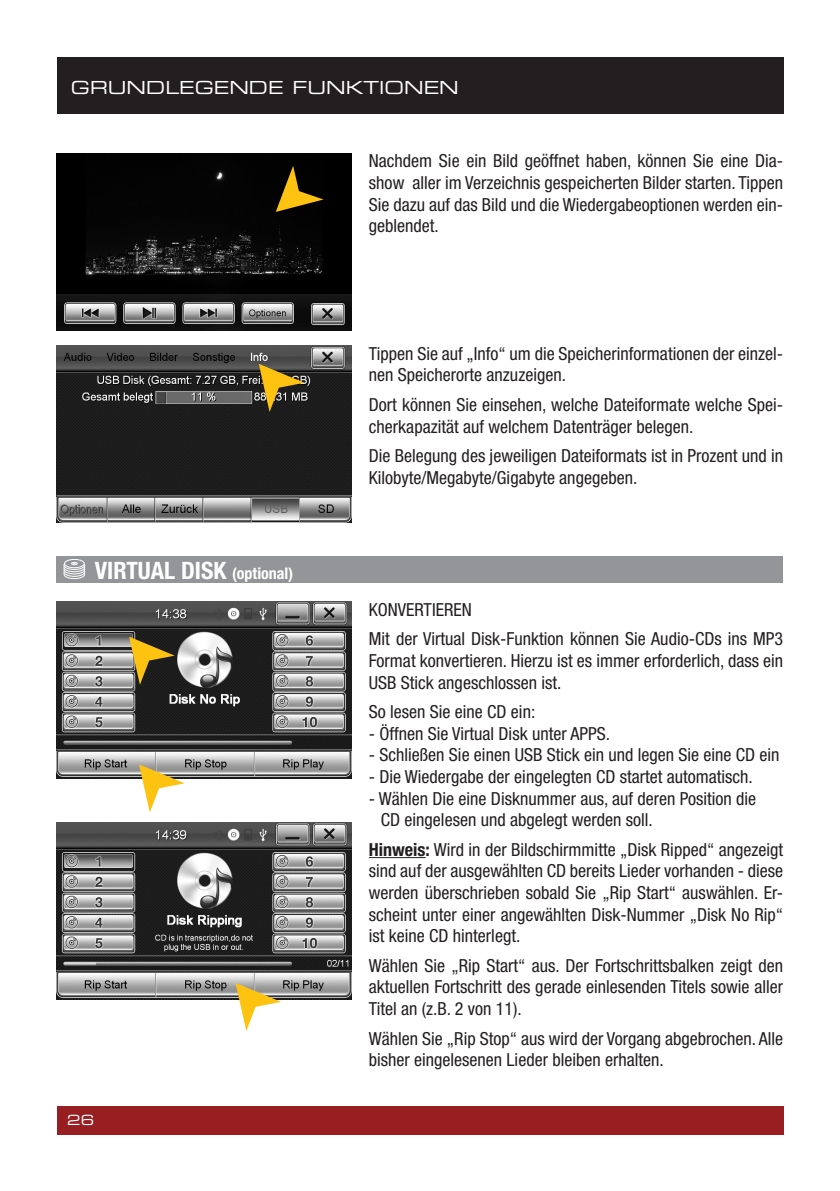
<style>
.page{position:relative;width:840px;height:1191px;background:#fff}
.page>*{position:absolute;margin:0;border:0;box-sizing:border-box;transform-origin:0 0}
.t1{font:700 condensed 24px "Helvetica Neue";color:#fff}
.t2{font:condensed 18px/21.6px "Helvetica Neue";color:#231f20}
.t3{font:18px "Eurostile Extended Two";color:#fff}
.t4{font:14px "Eurostile Extended Two";color:#fff}
.s1{font-size:16px}
.s2{font-weight:700}
</style>
<div class="page">
<div style="left:57px;top:1106px;width:725px;height:28px;background:#981e21"></div>
<div style="left:57px;top:57px;width:725px;height:56px;background:#231f20"></div>
<div style="left:57px;top:556px;width:725px;height:27px;background:#939598"></div>
<hr style="left:369px;top:857px;width:56px;height:1px;background:#231f20">
<img style="left:57px;top:346px;width:294px;height:176px">
<img style="left:57px;top:601px;width:294px;height:177px">
<img style="left:57px;top:822px;width:294px;height:177px">
<svg style="left:259px;top:364px;width:45px;height:48px;background:#7a662c"></svg>
<svg style="left:129px;top:636px;width:45px;height:49px;background:#715e25"></svg>
<svg style="left:139px;top:764px;width:45px;height:48px"></svg>
<svg style="left:235px;top:983px;width:46px;height:48px"></svg>
<img style="left:57px;top:153px;width:294px;height:177px">
<svg style="left:275px;top:166px;width:48px;height:46px;background:#523f06"></svg>
<div style="left:64px;top:559px;width:21px;height:9px;border:1px solid #fff;border-radius:50%"></div>
<svg style="left:63px;top:562px;width:22px;height:17px"></svg>
<p class="t3" style="left:71px;top:75px;width:389px">GRUNDLEGENDE FUNKTIONEN</p>
<p class="t2" style="left:369px;top:150px;width:415px;text-align:justify">Nachdem Sie ein Bild geöffnet haben, können Sie eine Dia&shy;show aller im Verzeichnis gespeicherten Bilder starten. Tippen Sie dazu auf das Bild und die Wiedergabeoptionen werden ein&shy;geblendet.</p>
<h1 class="t1" style="left:95px;top:556px;width:200px">VIRTUAL DISK <span class="s1">(optional)</span></h1>
<p class="t4" style="left:67px;top:1110px;width:28px">26</p>
<p class="t2" style="left:368px;top:342px;width:415px">Tippen Sie auf „Info“ um die Speicherinformationen der einzel&shy;nen Speicherorte anzuzeigen.</p>
<p class="t2" style="left:368px;top:394px;width:415px">Dort können Sie einsehen, welche Dateiformate welche Spei&shy;cherkapazität auf welchem Datenträger belegen.</p>
<p class="t2" style="left:368px;top:445px;width:415px">Die Belegung des jeweiligen Dateiformats ist in Prozent und in<br>Kilobyte/Megabyte/Gigabyte angegeben.</p>
<p class="t2" style="left:369px;top:594px;width:415px;line-height:29.6px">KONVERTIEREN<br>Mit der Virtual Disk-Funktion können Sie Audio-CDs ins MP3</p>
<p class="t2" style="left:369px;top:649px;width:415px">Format konvertieren. Hierzu ist es immer erforderlich, dass ein<br>USB Stick angeschlossen ist.</p>
<p class="t2" style="left:369px;top:701px;width:168px">So lesen Sie eine CD ein:</p>
<p class="t2" style="left:369px;top:722px;width:242px">- Öffnen Sie Virtual Disk unter APPS.</p>
<p class="t2" style="left:369px;top:744px;width:412px">- Schließen Sie einen USB Stick ein und legen Sie eine CD ein</p>
<p class="t2" style="left:369px;top:765px;width:385px">- Die Wiedergabe der eingelegten CD startet automatisch.</p>
<p class="t2" style="left:381px;top:787px;width:376px;text-indent:-12px">- Wählen Die eine Disknummer aus, auf deren Position die<br>CD eingelesen und abgelegt werden soll.</p>
<p class="t2" style="left:369px;top:838px;width:415px;text-align:justify"><span class="s2">Hinweis:</span> Wird in der Bildschirmmitte „Disk Ripped“ angezeigt sind auf der ausgewählten CD bereits Lieder vorhanden - diese werden überschrieben sobald Sie „Rip Start“ auswählen. Er&shy;scheint unter einer angewählten Disk-Nummer „Disk No Rip“ ist keine CD hinterlegt.</p>
<p class="t2" style="left:369px;top:954px;width:415px;text-align:justify">Wählen Sie „Rip Start“ aus. Der Fortschrittsbalken zeigt den aktuellen Fortschritt des gerade einlesenden Titels sowie aller Titel an (z.B. 2 von 11).</p>
<p class="t2" style="left:369px;top:1027px;width:415px">Wählen Sie „Rip Stop“ aus wird der Vorgang abgebrochen. Alle bisher eingelesenen Lieder bleiben erhalten.</p>
</div>
